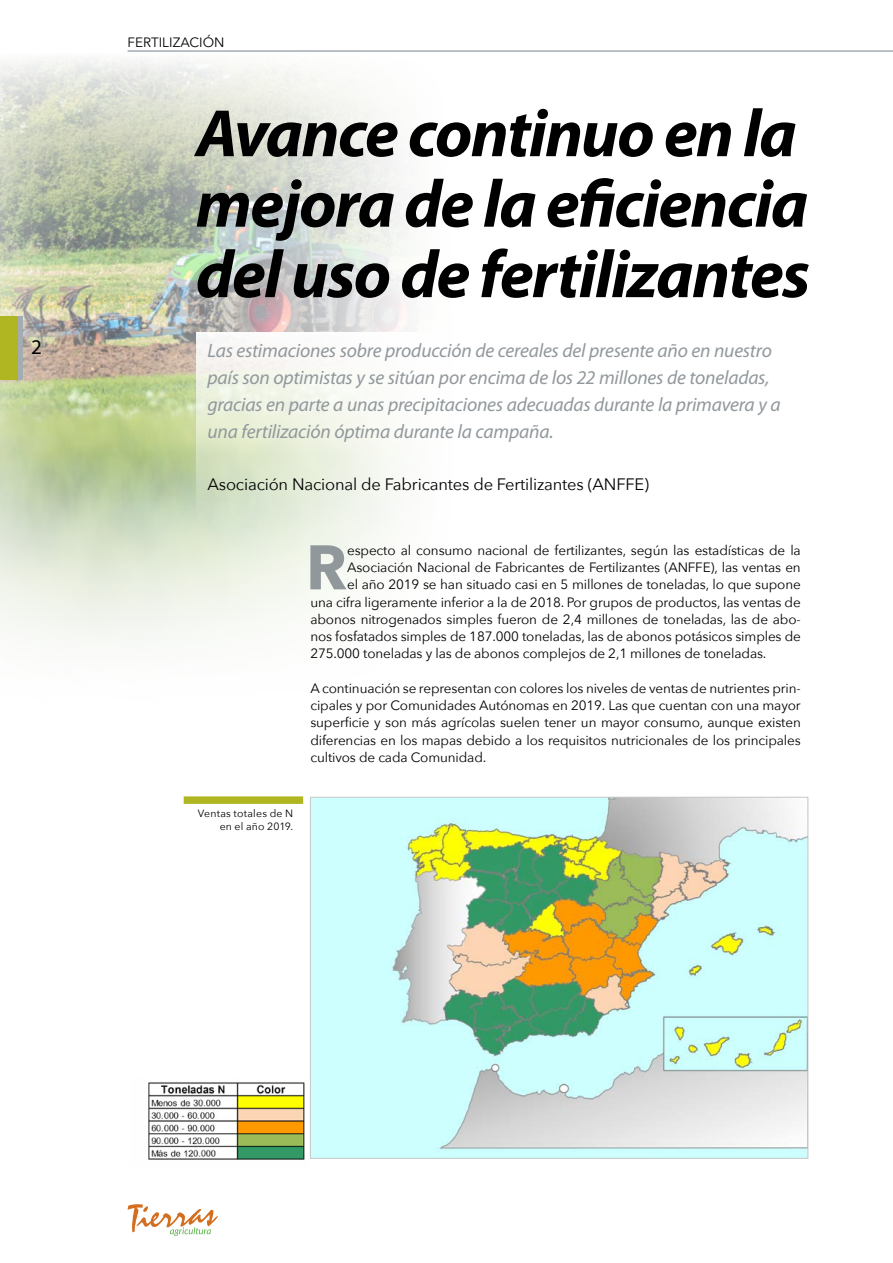
<style>
.page{position:relative;width:893px;height:1263px;background:#fff}
.page>*{position:absolute;margin:0;border:0;box-sizing:border-box;transform-origin:0 0}
.t1{font:italic 700 67.5px/70.5px "Myriad Pro";letter-spacing:-.025em;color:#000}
.t2{font:700 62.25px "Avenir Next";color:#91989c}
.t3{font:21px "Myriad Pro";color:#000}
.t4{font:italic 19.5px/27px "Myriad Pro";letter-spacing:-.01em;color:#91989c}
.t5{font:16.5px "Avenir Next";letter-spacing:-.01em;color:#000}
.t6{font:13.5px/17.2px "Avenir Next";letter-spacing:-.01em;color:#000;text-align:justify}
.t7{font:10.5px/13.5px "Avenir Next";letter-spacing:.02em;color:#000;text-align:right}
</style>
<div class="page">
<img style="left:0;top:59px;width:410px;height:582px">
<div style="left:17px;top:316px;width:6px;height:63px;background:#a4acb1"></div>
<div style="left:0;top:316px;width:17px;height:63px;background:#b0b622"></div>
<svg style="left:196px;top:332px;width:214px;height:196px"></svg>
<svg style="left:127px;top:1204px;width:91px;height:32px"></svg>
<hr style="left:128px;top:50px;width:765px;height:2px;background:#a4acb1">
<img style="left:312px;top:799px;width:494px;height:358px">
<img style="left:148px;top:1082px;width:157px;height:78px">
<div style="left:184px;top:796px;width:119px;height:8px;background:#b0b622"></div>
<h3 class="t3" style="left:31px;top:334px;width:12px">2</h3>
<p class="t6" style="left:128px;top:33px;width:99px">FERTILIZACIÓN</p>
<h1 class="t1" style="left:196px;top:96px;width:616px">Avance continuo en la mejora de la eficiencia del uso de fertilizantes</h1>
<p class="t4" style="left:207px;top:337px;width:575px">Las estimaciones sobre producción de cereales del presente año en nuestro país son optimistas y se sitúan por encima de los 22 millones de toneladas, gracias en parte a unas precipitaciones adecuadas durante la primavera y a una fertilización óptima durante la campaña.</p>
<p class="t5" style="left:207px;top:470px;width:443px">Asociación Nacional de Fabricantes de Fertilizantes (ANFFE)</p>
<h2 class="t2" style="left:306px;top:514px;width:43px">R</h2>
<p class="t6" style="left:347px;top:541px;width:455px">especto al consumo nacional de fertilizantes, según las estadísticas de la</p>
<p class="t6" style="left:347px;top:558px;width:455px">Asociación Nacional de Fabricantes de Fertilizantes (ANFFE), las ventas en</p>
<p class="t6" style="left:347px;top:575px;width:455px">el año 2019 se han situado casi en 5 millones de toneladas, lo que supone</p>
<p class="t6" style="left:310px;top:593px;width:492px">una cifra ligeramente inferior a la de 2018. Por grupos de productos, las ventas de</p>
<p class="t6" style="left:310px;top:610px;width:492px">abonos nitrogenados simples fueron de 2,4 millones de toneladas, las de abo-</p>
<p class="t6" style="left:310px;top:627px;width:492px">nos fosfatados simples de 187.000 toneladas, las de abonos potásicos simples de</p>
<p class="t6" style="left:310px;top:644px;width:458px">275.000 toneladas y las de abonos complejos de 2,1 millones de toneladas.</p>
<p class="t6" style="left:310px;top:679px;width:492px">A continuación se representan con colores los niveles de ventas de nutrientes prin&shy;cipales y por Comunidades Autónomas en 2019. Las que cuentan con una mayor superficie y son más agrícolas suelen tener un mayor consumo, aunque existen diferencias en los mapas debido a los requisitos nutricionales de los principales cultivos de cada Comunidad.</p>
<p class="t7" style="left:198px;top:806px;width:97px">Ventas totales de N en el año 2019.</p>
</div>
